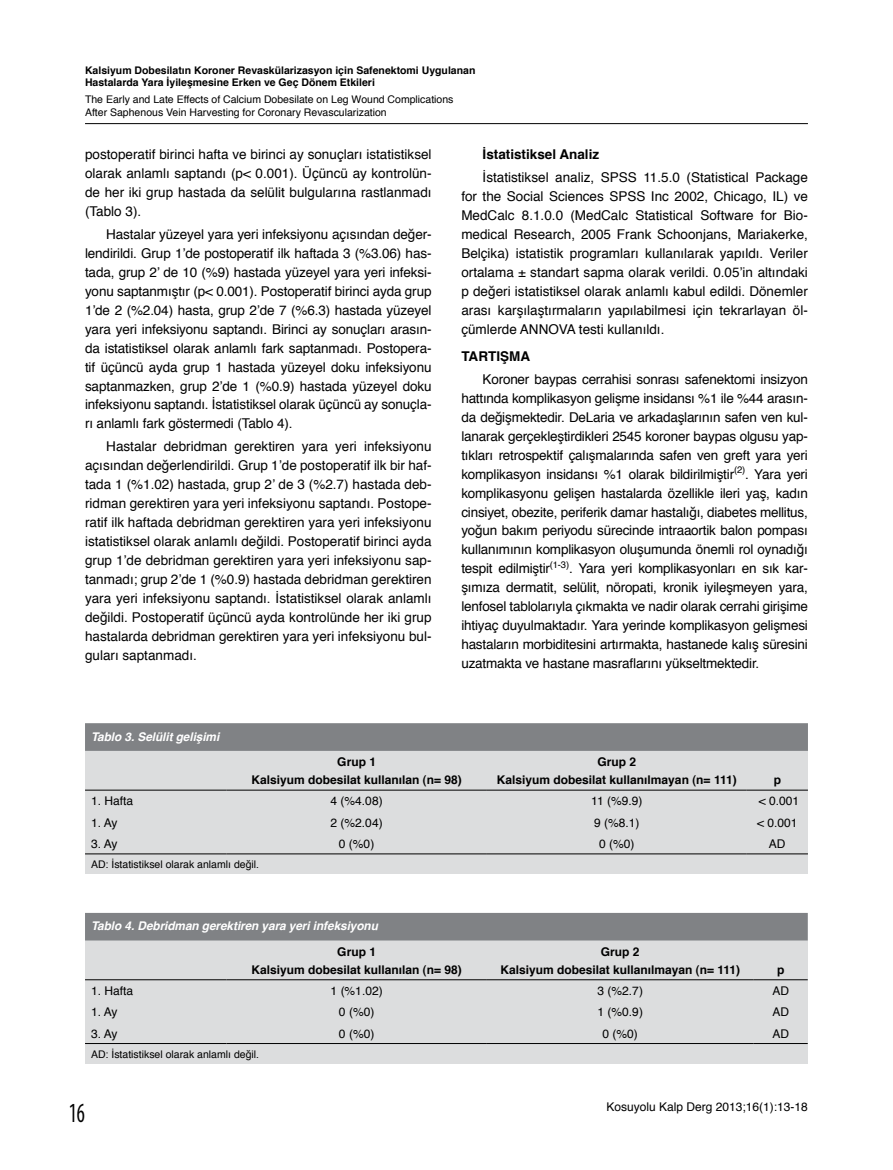
<style>
.page{position:relative;width:893px;height:1170px;background:#fff}
.page>*{position:absolute;margin:0;border:0;box-sizing:border-box;transform-origin:0 0}
.t1{font:condensed 27.75px "Myriad Pro";color:#000;scale:.76 1}
.t2{font:13.5px/18.9px "Helvetica";color:#000;text-align:justify}
.t3{font:700 13.5px "Helvetica";color:#000}
.t4{font:700 12px/18px "Helvetica";color:#000;text-align:center}
.t5{font:12px "Helvetica";color:#000}
.t6{font:italic 700 12px "Helvetica";letter-spacing:-.005em;color:#fff}
.t7{font:10.5px/12.6px "Helvetica";color:#000}
.t8{font:700 10.5px/12.6px "Helvetica";color:#000}
</style>
<div class="page">
<hr style="left:85px;top:123px;width:723px;height:1px;background:#000">
<div style="left:85px;top:723px;width:723px;height:150px;background:#dcddde"></div>
<div style="left:85px;top:723px;width:723px;height:27px;background:#808285"></div>
<hr style="left:85px;top:789px;width:141px;height:1px;background:#000">
<hr style="left:226px;top:789px;width:261px;height:1px;background:#000">
<hr style="left:487px;top:789px;width:260px;height:1px;background:#000">
<hr style="left:747px;top:789px;width:61px;height:1px;background:#000">
<hr style="left:85px;top:853px;width:141px;height:1px;background:#000">
<hr style="left:226px;top:853px;width:261px;height:1px;background:#000">
<hr style="left:487px;top:853px;width:260px;height:1px;background:#000">
<hr style="left:747px;top:853px;width:61px;height:1px;background:#000">
<div style="left:85px;top:912px;width:723px;height:151px;background:#dcddde"></div>
<div style="left:85px;top:912px;width:723px;height:28px;background:#808285"></div>
<hr style="left:85px;top:979px;width:141px;height:1px;background:#000">
<hr style="left:226px;top:979px;width:261px;height:1px;background:#000">
<hr style="left:487px;top:979px;width:267px;height:1px;background:#000">
<hr style="left:754px;top:979px;width:54px;height:1px;background:#000">
<hr style="left:85px;top:1043px;width:141px;height:1px;background:#000">
<hr style="left:226px;top:1043px;width:261px;height:1px;background:#000">
<hr style="left:487px;top:1043px;width:267px;height:1px;background:#000">
<hr style="left:754px;top:1043px;width:54px;height:1px;background:#000">
<p class="t8" style="left:85px;top:64px;width:392px">Kalsiyum Dobesilatın Koroner Revaskülarizasyon için Safenektomi Uygulanan<br>Hastalarda Yara İyileşmesine Erken ve Geç Dönem Etkileri</p>
<p class="t7" style="left:85px;top:94px;width:370px">The Early and Late Effects of Calcium Dobesilate on Leg Wound Complications<br>After Saphenous Vein Harvesting for Coronary Revascularization</p>
<p class="t2" style="left:85px;top:146px;width:348px">postoperatif birinci hafta ve birinci ay sonuçları istatistiksel olarak anlamlı saptandı (p&lt; 0.001). Üçüncü ay kontrolün&shy;de her iki grup hastada da selülit bulgularına rastlanmadı (Tablo 3).</p>
<p class="t2" style="left:85px;top:226px;width:348px;text-indent:21px">Hastalar yüzeyel yara yeri infeksiyonu açısından değer&shy;lendirildi. Grup 1’de postoperatif ilk haftada 3 (%3.06) has&shy;tada, grup 2’ de 10 (%9) hastada yüzeyel yara yeri infeksi&shy;yonu saptanmıştır (p&lt; 0.001). Postoperatif birinci ayda grup 1’de 2 (%2.04) hasta, grup 2’de 7 (%6.3) hastada yüzeyel yara yeri infeksiyonu saptandı. Birinci ay sonuçları arasın&shy;da istatistiksel olarak anlamlı fark saptanmadı. Postopera&shy;tif üçüncü ayda grup 1 hastada yüzeyel doku infeksiyonu saptanmazken, grup 2’de 1 (%0.9) hastada yüzeyel doku infeksiyonu saptandı. İstatistiksel olarak üçüncü ay sonuçla&shy;rı anlamlı fark göstermedi (Tablo 4).</p>
<p class="t2" style="left:85px;top:438px;width:348px;text-indent:21px">Hastalar debridman gerektiren yara yeri infeksiyonu açısından değerlendirildi. Grup 1’de postoperatif ilk bir haf&shy;tada 1 (%1.02) hastada, grup 2’ de 3 (%2.7) hastada deb&shy;ridman gerektiren yara yeri infeksiyonu saptandı. Postope&shy;ratif ilk haftada debridman gerektiren yara yeri infeksiyonu istatistiksel olarak anlamlı değildi. Postoperatif birinci ayda grup 1’de debridman gerektiren yara yeri infeksiyonu sap&shy;tanmadı; grup 2’de 1 (%0.9) hastada debridman gerektiren yara yeri infeksiyonu saptandı. İstatistiksel olarak anlamlı değildi. Postoperatif üçüncü ayda kontrolünde her iki grup hastalarda debridman gerektiren yara yeri infeksiyonu bul&shy;guları saptanmadı.</p>
<p class="t6" style="left:91px;top:726px;width:130px">Tablo 3. Selülit gelişimi</p>
<p class="t3" style="left:483px;top:145px;width:118px">İstatistiksel Analiz</p>
<p class="t2" style="left:461px;top:169px;width:348px;text-indent:21px">İstatistiksel analiz, SPSS 11.5.0 (Statistical Package for the Social Sciences SPSS Inc 2002, Chicago, IL) ve MedCalc 8.1.0.0 (MedCalc Statistical Software for Bio&shy;medical Research, 2005 Frank Schoonjans, Mariakerke, Belçika) istatistik programları kullanılarak yapıldı. Veriler ortalama ± standart sapma olarak verildi. 0.05’in altındaki p değeri istatistiksel olarak anlamlı kabul edildi. Dönemler arası karşılaştırmaların yapılabilmesi için tekrarlayan öl&shy;çümlerde ANNOVA testi kullanıldı.</p>
<p class="t3" style="left:461px;top:347px;width:70px">TARTIŞMA</p>
<p class="t2" style="left:461px;top:371px;width:348px;text-indent:21px">Koroner baypas cerrahisi sonrası safenektomi insizyon hattında komplikasyon gelişme insidansı %1 ile %44 arasın&shy;da değişmektedir. DeLaria ve arkadaşlarının safen ven kul&shy;lanarak gerçekleştirdikleri 2545 koroner baypas olgusu yap&shy;tıkları retrospektif çalışmalarında safen ven greft yara yeri komplikasyon insidansı %1 olarak bildirilmiştir<sup>(2)</sup>. Yara yeri komplikasyonu gelişen hastalarda özellikle ileri yaş, kadın cinsiyet, obezite, periferik damar hastalığı, diabetes mellitus, yoğun bakım periyodu sürecinde intraaortik balon pompası kullanımının komplikasyon oluşumunda önemli rol oynadığı tespit edilmiştir<sup>(1-3)</sup>. Yara yeri komplikasyonları en sık kar&shy;şımıza dermatit, selülit, nöropati, kronik iyileşmeyen yara, lenfosel tablolarıyla çıkmakta ve nadir olarak cerrahi girişime ihtiyaç duyulmaktadır. Yara yerinde komplikasyon gelişmesi hastaların morbiditesini artırmakta, hastanede kalış süresini uzatmakta ve hastane masraflarını yükseltmektedir.</p>
<p class="t4" style="left:251px;top:753px;width:212px">Grup 1<br>Kalsiyum dobesilat kullanılan (n= 98)</p>
<p class="t4" style="left:497px;top:753px;width:241px">Grup 2<br>Kalsiyum dobesilat kullanılmayan (n= 111)</p>
<p class="t4" style="left:774px;top:771px;width:9px">p</p>
<p class="t5" style="left:91px;top:793px;width:44px">1. Hafta</p>
<p class="t5" style="left:331px;top:793px;width:54px">4 (%4.08)</p>
<p class="t5" style="left:591px;top:793px;width:53px">11 (%9.9)</p>
<p class="t5" style="left:759px;top:793px;width:42px">&lt; 0.001</p>
<p class="t5" style="left:91px;top:814px;width:28px">1. Ay</p>
<p class="t5" style="left:331px;top:814px;width:54px">2 (%2.04)</p>
<p class="t5" style="left:594px;top:814px;width:47px">9 (%8.1)</p>
<p class="t5" style="left:757px;top:814px;width:42px">&lt; 0.001</p>
<p class="t5" style="left:91px;top:835px;width:28px">3. Ay</p>
<p class="t5" style="left:339px;top:835px;width:37px">0 (%0)</p>
<p class="t5" style="left:599px;top:835px;width:37px">0 (%0)</p>
<p class="t5" style="left:769px;top:835px;width:18px">AD</p>
<p class="t7" style="left:91px;top:858px;width:170px">AD: İstatistiksel olarak anlamlı değil.</p>
<p class="t6" style="left:91px;top:916px;width:288px">Tablo 4. Debridman gerektiren yara yeri infeksiyonu</p>
<p class="t4" style="left:251px;top:943px;width:212px">Grup 1<br>Kalsiyum dobesilat kullanılan (n= 98)</p>
<p class="t4" style="left:500px;top:943px;width:241px">Grup 2<br>Kalsiyum dobesilat kullanılmayan (n= 111)</p>
<p class="t4" style="left:777px;top:961px;width:9px">p</p>
<p class="t5" style="left:91px;top:982px;width:44px">1. Hafta</p>
<p class="t5" style="left:331px;top:982px;width:54px">1 (%1.02)</p>
<p class="t5" style="left:598px;top:982px;width:47px">3 (%2.7)</p>
<p class="t5" style="left:772px;top:982px;width:18px">AD</p>
<p class="t5" style="left:91px;top:1003px;width:28px">1. Ay</p>
<p class="t5" style="left:339px;top:1003px;width:37px">0 (%0)</p>
<p class="t5" style="left:598px;top:1003px;width:47px">1 (%0.9)</p>
<p class="t5" style="left:772px;top:1003px;width:18px">AD</p>
<p class="t5" style="left:91px;top:1025px;width:28px">3. Ay</p>
<p class="t5" style="left:339px;top:1025px;width:37px">0 (%0)</p>
<p class="t5" style="left:603px;top:1025px;width:37px">0 (%0)</p>
<p class="t5" style="left:772px;top:1025px;width:18px">AD</p>
<p class="t7" style="left:91px;top:1048px;width:170px">AD: İstatistiksel olarak anlamlı değil.</p>
<h1 class="t1" style="left:69px;top:1095px;width:23px">16</h1>
<p class="t5" style="left:606px;top:1098px;width:203px">Kosuyolu Kalp Derg 2013;16(1):13-18</p>
</div>
